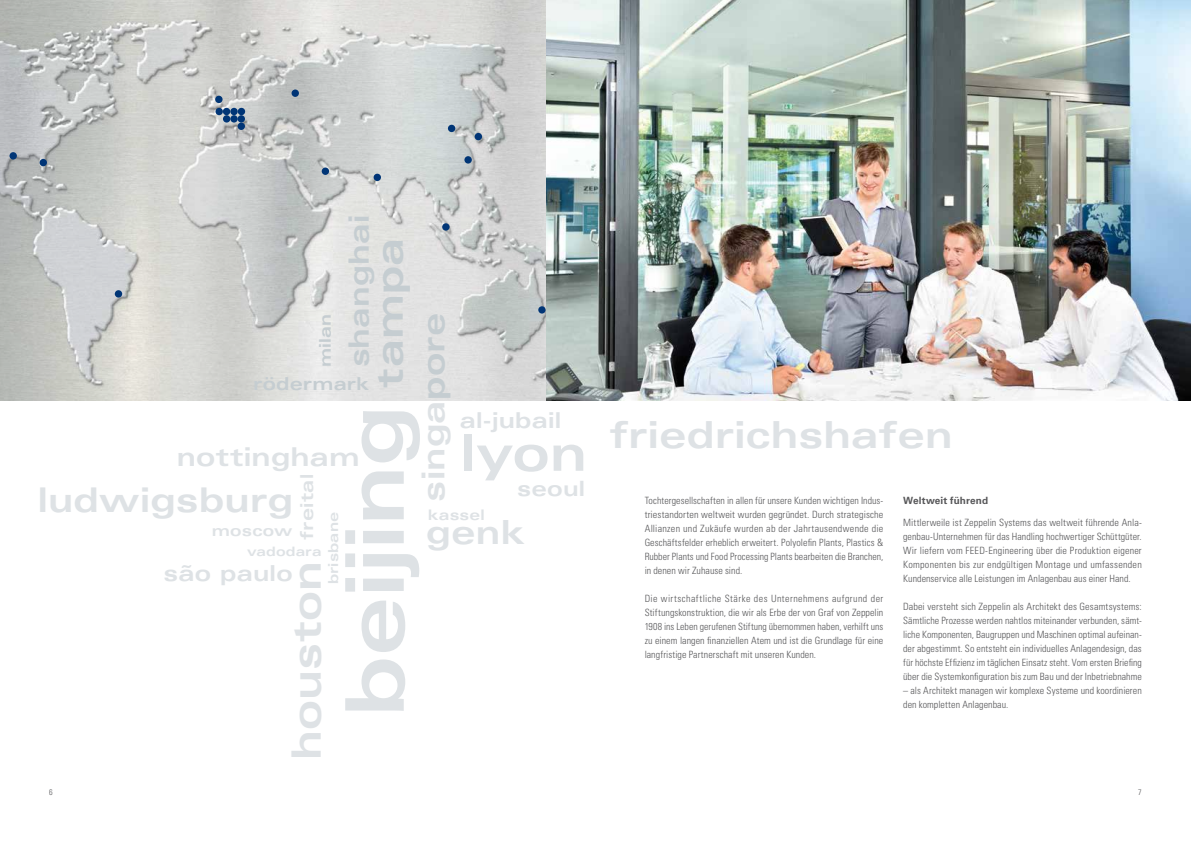
<style>
.page{position:relative;width:1191px;height:842px;background:#fff}
.page>*{position:absolute;margin:0;border:0;box-sizing:border-box;transform-origin:0 0}
.t1{font:700 expanded 81px "Univers LT Std";letter-spacing:-.005em;color:#dee2e5}
.t2{font:700 expanded 50.2px "Univers LT Std";color:#dee2e5}
.t3{font:700 expanded 40.5px "Univers LT Std";letter-spacing:.005em;color:#dee2e5}
.t4{font:700 expanded 38px "Univers LT Std";color:#c5cdd1}
.t5{font:700 expanded 37.3px "Univers LT Std";letter-spacing:.005em;color:#dee2e5}
.t6{font:700 expanded 34px "Univers LT Std";letter-spacing:.01em;color:#dee2e5}
.t7{font:700 expanded 33.2px "Univers LT Std";color:#dee2e5}
.t8{font:700 expanded 31.6px "Univers LT Std";letter-spacing:.005em;color:#dee2e5}
.t9{font:700 expanded 28px "Univers LT Std";letter-spacing:.005em;color:#c5cdd1}
.t10{font:700 expanded 25.9px "Univers LT Std";letter-spacing:.01em;color:#dee2e5}
.t11{font:700 expanded 22px "Univers LT Std";letter-spacing:.015em;color:#dee2e5}
.t12{font:700 expanded 21.9px "Univers LT Std";letter-spacing:.015em;color:#dee2e5}
.t13{font:700 expanded 21.1px "Univers LT Std";letter-spacing:.01em;color:#dee2e5}
.t14{font:700 expanded 17.8px "Univers LT Std";letter-spacing:.01em;color:#c5cdd1}
.t15{font:700 expanded 17.8px "Univers LT Std";letter-spacing:.01em;color:#dee2e5}
.t16{font:700 expanded 16.2px "Univers LT Std";color:#c5cdd1}
.t17{font:700 expanded 15.4px "Univers LT Std";letter-spacing:.01em;color:#dee2e5}
.t18{font:700 expanded 14.6px "Univers LT Std";letter-spacing:.01em;color:#dee2e5}
.t19{font:700 expanded 13.8px "Univers LT Std";letter-spacing:.01em;color:#dee2e5}
.t20{font:700 expanded 13px "Univers LT Std";letter-spacing:.01em;color:#dee2e5}
.t21{font:300 condensed 10px/14px "Univers LT Std";letter-spacing:.005em;color:#58585a;text-align:justify}
.t22{font:700 10px "Univers LT Std";letter-spacing:.015em;color:#58585a}
.t23{font:300 condensed 8px "Univers LT Std";color:#58585a}
.s1{color:#c5cdd1}
</style>
<div class="page">
<img style="left:0;top:0;width:546px;height:400px">
<img style="left:546px;top:0;width:645px;height:400px">
<div style="left:215px;top:96px;width:7px;height:7px;background:#003576;border-radius:50%"></div>
<div style="left:223px;top:108px;width:7px;height:7px;background:#003576;border-radius:50%"></div>
<div style="left:230px;top:108px;width:8px;height:7px;background:#003576;border-radius:50%"></div>
<div style="left:238px;top:108px;width:7px;height:7px;background:#003576;border-radius:50%"></div>
<div style="left:230px;top:115px;width:8px;height:8px;background:#003576;border-radius:50%"></div>
<div style="left:223px;top:115px;width:7px;height:8px;background:#003576;border-radius:50%"></div>
<div style="left:238px;top:115px;width:7px;height:8px;background:#003576;border-radius:50%"></div>
<div style="left:238px;top:123px;width:7px;height:7px;background:#003576;border-radius:50%"></div>
<div style="left:291px;top:90px;width:8px;height:7px;background:#003576;border-radius:50%"></div>
<div style="left:322px;top:168px;width:7px;height:7px;background:#003576;border-radius:50%"></div>
<div style="left:373px;top:174px;width:8px;height:7px;background:#003576;border-radius:50%"></div>
<div style="left:40px;top:159px;width:7px;height:7px;background:#003576;border-radius:50%"></div>
<div style="left:10px;top:152px;width:7px;height:8px;background:#003576;border-radius:50%"></div>
<div style="left:115px;top:290px;width:7px;height:8px;background:#003576;border-radius:50%"></div>
<div style="left:448px;top:125px;width:7px;height:7px;background:#003576;border-radius:50%"></div>
<div style="left:474px;top:133px;width:8px;height:7px;background:#003576;border-radius:50%"></div>
<div style="left:464px;top:156px;width:8px;height:8px;background:#003576;border-radius:50%"></div>
<div style="left:442px;top:223px;width:7px;height:8px;background:#003576;border-radius:50%"></div>
<div style="left:215px;top:108px;width:8px;height:7px;background:#003576;border-radius:50%"></div>
<div style="left:538px;top:306px;width:7px;height:8px;background:#003576;border-radius:50%"></div>
<h3 class="t9" style="left:343px;top:367px;width:154px;rotate:-90deg">shanghai</h3>
<h3 class="t14" style="left:253px;top:373px;width:118px">rödermark</h3>
<h3 class="t4" style="left:368px;top:387px;width:152px;rotate:-90deg">tampa</h3>
<h3 class="t8" style="left:415px;top:502px;width:191px;rotate:-90deg">singa<span class="s1">pore</span></h3>
<h3 class="t16" style="left:316px;top:367px;width:55px;rotate:-90deg">milan</h3>
<h1 class="t1" style="left:329px;top:716px;width:312px;rotate:-90deg">beijing</h1>
<h3 class="t12" style="left:460px;top:407px;width:103px">al-jubail</h3>
<h2 class="t2" style="left:461px;top:424px;width:128px">lyon</h2>
<h3 class="t18" style="left:428px;top:507px;width:58px">kassel</h3>
<h3 class="t10" style="left:177px;top:442px;width:185px">nottingham</h3>
<h3 class="t15" style="left:297px;top:540px;width:67px;rotate:-90deg">freital</h3>
<h3 class="t3" style="left:283px;top:760px;width:201px;rotate:-90deg">houston</h3>
<h3 class="t13" style="left:517px;top:476px;width:69px">seoul</h3>
<h3 class="t7" style="left:426px;top:513px;width:100px">genk</h3>
<h3 class="t6" style="left:38px;top:480px;width:257px">ludwigsburg</h3>
<h3 class="t19" style="left:325px;top:584px;width:74px;rotate:-90deg">brisbane</h3>
<h3 class="t17" style="left:212px;top:522px;width:82px">moscow</h3>
<h3 class="t20" style="left:247px;top:544px;width:76px">vadodara</h3>
<h3 class="t11" style="left:163px;top:561px;width:131px">são paulo</h3>
<h3 class="t5" style="left:609px;top:414px;width:345px">friedrichshafen</h3>
<p class="t21" style="left:644px;top:493px;width:240px">Tochtergesellschaften in allen für unsere Kunden wichtigen Indus&shy;triestandorten weltweit wurden gegründet. Durch strategische Allianzen und Zukäufe wurden ab der Jahrtausendwende die Geschäftsfelder erheblich erweitert. Polyolefin Plants, Plastics &amp; Rubber Plants und Food Processing Plants bearbeiten die Branchen, in denen wir Zuhause sind.</p>
<p class="t21" style="left:644px;top:591px;width:240px">Die wirtschaftliche Stärke des Unternehmens aufgrund der Stiftungskonstruktion, die wir als Erbe der von Graf von Zeppelin 1908 ins Leben gerufenen Stiftung übernommen haben, verhilft uns zu einem langen finanziellen Atem und ist die Grundlage für eine langfristige Partnerschaft mit unseren Kunden.</p>
<p class="t22" style="left:903px;top:494px;width:87px">Weltweit führend</p>
<p class="t21" style="left:903px;top:516px;width:240px">Mittlerweile ist Zeppelin Systems das weltweit führende Anla&shy;genbau-Unternehmen für das Handling hochwertiger Schüttgüter.<br>Wir liefern vom FEED-Engineering über die Produktion eigener Komponenten bis zur endgültigen Montage und umfassenden Kundenservice alle Leistungen im Anlagenbau aus einer Hand.</p>
<p class="t21" style="left:903px;top:600px;width:240px">Dabei versteht sich Zeppelin als Architekt des Gesamtsystems:<br>Sämtliche Prozesse werden nahtlos miteinander verbunden, sämt&shy;liche Komponenten, Baugruppen und Maschinen optimal aufeinan&shy;der abgestimmt. So entsteht ein individuelles Anlagendesign, das für höchste Effizienz im täglichen Einsatz steht. Vom ersten Briefing über die Systemkonfiguration bis zum Bau und der Inbetriebnahme</p>
<p class="t21" style="left:903px;top:684px;width:240px">– als Architekt managen wir komplexe Systeme und koordinieren den kompletten Anlagenbau.</p>
<p class="t23" style="left:49px;top:788px;width:5px">6</p>
<p class="t23" style="left:1138px;top:788px;width:5px">7</p>
</div>
